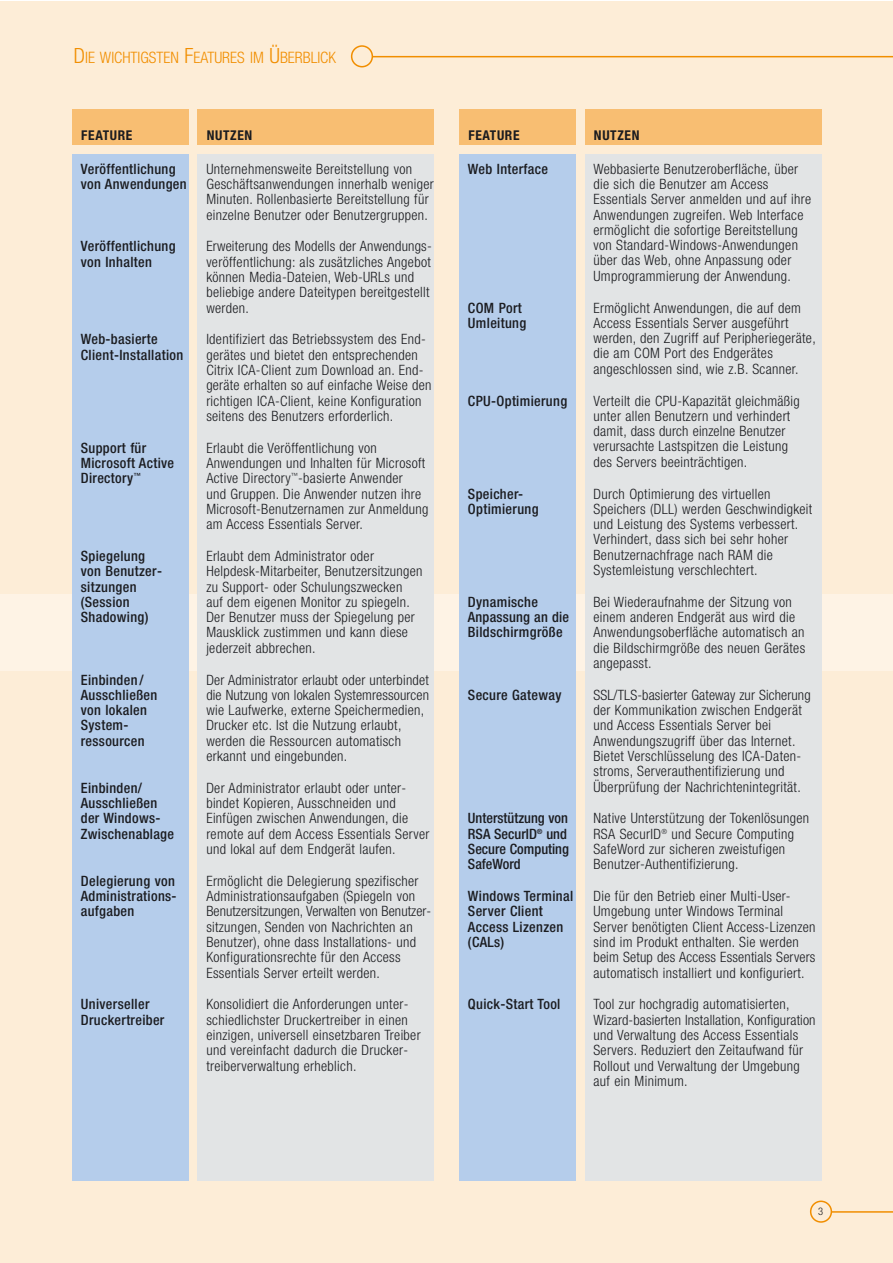
<style>
.page{position:relative;width:893px;height:1263px;background:#fff}
.page>*{position:absolute;margin:0;border:0;box-sizing:border-box;transform-origin:0 0}
.t1{font:300 condensed 15.75px "Helvetica Neue";color:#f18e00}
.t2{font:300 condensed 14.25px/15.3px "Helvetica Neue";letter-spacing:.025em;color:#1b1c20}
.t3{font:500 condensed 14.25px/15.3px "Helvetica Neue";letter-spacing:.025em;color:#1b1c20}
.t4{font:500 condensed 14.25px/15.3px "Helvetica Neue";color:#1b1c20}
.t5{font:700 condensed 13.5px "Helvetica Neue";letter-spacing:.05em;color:#1b1c20}
.t6{font:300 condensed 10.5px "Helvetica Neue";color:#1b1c20}
.s1{font-size:21px}
</style>
<div class="page">
<div style="left:0;top:2px;width:892px;height:1261px;background:#fdedd7"></div>
<div style="left:0;top:595px;width:892px;height:76px;background:#fef3e5"></div>
<svg style="left:809px;top:1201px;width:23px;height:22px"></svg>
<hr style="left:831px;top:1211px;width:61px;height:2px;background:#f18e00">
<div style="left:72px;top:154px;width:117px;height:1027px;background:#b5cdeb"></div>
<div style="left:198px;top:154px;width:236px;height:1027px;background:#e2e4e5"></div>
<div style="left:198px;top:110px;width:236px;height:36px;background:#f8be72"></div>
<div style="left:72px;top:110px;width:117px;height:36px;background:#f8be72"></div>
<div style="left:459px;top:154px;width:117px;height:1027px;background:#b5cdeb"></div>
<div style="left:585px;top:154px;width:236px;height:1027px;background:#e2e4e5"></div>
<div style="left:585px;top:110px;width:236px;height:36px;background:#f8be72"></div>
<div style="left:459px;top:110px;width:117px;height:36px;background:#f8be72"></div>
<hr style="left:362px;top:56px;width:530px;height:1px;background:#f18e00">
<svg style="left:351px;top:45px;width:22px;height:22px"></svg>
<p class="t1" style="left:74px;top:51px;width:264px"><span class="s1">D</span>IE WICHTIGSTEN <span class="s1">F</span>EATURES IM <span class="s1">Ü</span>BERBLICK</p>
<p class="t5" style="left:81px;top:130px;width:53px">FEATURE</p>
<p class="t5" style="left:207px;top:130px;width:47px">NUTZEN</p>
<p class="t3" style="left:81px;top:162px;width:107px">Veröffentlichung von Anwendungen</p>
<p class="t2" style="left:206px;top:162px;width:229px">Unternehmensweite Bereitstellung von Geschäftsanwendungen innerhalb weniger Minuten. Rollenbasierte Bereitstellung für einzelne Benutzer oder Benutzergruppen.</p>
<p class="t2" style="left:206px;top:240px;width:227px">Erweiterung des Modells der Anwendungs&shy;veröffentlichung: als zusätzliches Angebot können Media-Dateien, Web-URLs und beliebige andere Dateitypen bereitgestellt werden.</p>
<p class="t2" style="left:206px;top:333px;width:226px">Identifiziert das Betriebssystem des End&shy;gerätes und bietet den entsprechenden Citrix ICA-Client zum Download an. End&shy;geräte erhalten so auf einfache Weise den richtigen ICA-Client, keine Konfiguration seitens des Benutzers erforderlich.</p>
<p class="t2" style="left:206px;top:441px;width:224px">Erlaubt die Veröffentlichung von Anwendungen und Inhalten für Microsoft Active Directory<sup>™</sup>-basierte Anwender<br>und Gruppen. Die Anwender nutzen ihre Microsoft-Benutzernamen zur Anmeldung am Access Essentials Server.</p>
<p class="t2" style="left:206px;top:549px;width:218px">Erlaubt dem Administrator oder Helpdesk-Mitarbeiter, Benutzersitzungen zu Support- oder Schulungszwecken<br>auf dem eigenen Monitor zu spiegeln.<br>Der Benutzer muss der Spiegelung per Mausklick zustimmen und kann diese jederzeit abbrechen.</p>
<p class="t2" style="left:206px;top:673px;width:224px">Der Administrator erlaubt oder unterbindet die Nutzung von lokalen Systemressourcen wie Laufwerke, externe Speichermedien, Drucker etc. Ist die Nutzung erlaubt, werden die Ressourcen automatisch erkannt und eingebunden.</p>
<p class="t2" style="left:206px;top:781px;width:224px">Der Administrator erlaubt oder unter&shy;bindet Kopieren, Ausschneiden und Einfügen zwischen Anwendungen, die remote auf dem Access Essentials Server und lokal auf dem Endgerät laufen.</p>
<p class="t2" style="left:206px;top:874px;width:226px">Ermöglicht die Delegierung spezifischer Administrationsaufgaben (Spiegeln von Benutzersitzungen, Verwalten von Benutzer&shy;sitzungen, Senden von Nachrichten an Benutzer), ohne dass Installations- und Konfigurationsrechte für den Access Essentials Server erteilt werden.</p>
<p class="t2" style="left:206px;top:998px;width:216px">Konsolidiert die Anforderungen unter&shy;schiedlichster Druckertreiber in einen einzigen, universell einsetzbaren Treiber und vereinfacht dadurch die Drucker&shy;treiberverwaltung erheblich.</p>
<p class="t3" style="left:81px;top:240px;width:96px">Veröffentlichung von Inhalten</p>
<p class="t3" style="left:81px;top:333px;width:104px">Web-basierte<br>Client-Installation</p>
<p class="t3" style="left:81px;top:441px;width:95px">Support für<br>Microsoft Active<br>Directory<sup>™</sup></p>
<p class="t3" style="left:81px;top:549px;width:83px">Spiegelung von Benutzer&shy;sitzungen (Session<br>Shadowing)</p>
<p class="t3" style="left:81px;top:673px;width:78px">Einbinden/<br>Ausschließen von lokalen<br>System&shy;ressourcen</p>
<p class="t3" style="left:81px;top:781px;width:95px">Einbinden/<br>Ausschließen der Windows-<br>Zwischenablage</p>
<p class="t3" style="left:81px;top:874px;width:97px">Delegierung von<br>Administrations&shy;aufgaben</p>
<p class="t3" style="left:81px;top:998px;width:85px">Universeller<br>Druckertreiber</p>
<p class="t5" style="left:468px;top:130px;width:53px">FEATURE</p>
<p class="t5" style="left:594px;top:130px;width:47px">NUTZEN</p>
<p class="t3" style="left:468px;top:162px;width:82px">Web Interface</p>
<p class="t2" style="left:593px;top:162px;width:219px">Webbasierte Benutzeroberfläche, über die sich die Benutzer am Access Essentials Server anmelden und auf ihre Anwendungen zugreifen. Web Interface ermöglicht die sofortige Bereitstellung von Standard-Windows-Anwendungen über das Web, ohne Anpassung oder Umprogrammierung der Anwendung.</p>
<p class="t2" style="left:593px;top:301px;width:224px">Ermöglicht Anwendungen, die auf dem Access Essentials Server ausgeführt werden, den Zugriff auf Peripheriegeräte, die am COM Port des Endgerätes angeschlossen sind, wie z.B. Scanner.</p>
<p class="t2" style="left:593px;top:394px;width:208px">Verteilt die CPU-Kapazität gleichmäßig unter allen Benutzern und verhindert damit, dass durch einzelne Benutzer verursachte Lastspitzen die Leistung des Servers beeinträchtigen.</p>
<p class="t2" style="left:593px;top:487px;width:220px">Durch Optimierung des virtuellen Speichers (DLL) werden Geschwindigkeit und Leistung des Systems verbessert.<br>Verhindert, dass sich bei sehr hoher Benutzernachfrage nach RAM die Systemleistung verschlechtert.</p>
<p class="t2" style="left:593px;top:595px;width:213px">Bei Wiederaufnahme der Sitzung von einem anderen Endgerät aus wird die<br>Anwendungsoberfläche automatisch an die Bildschirmgröße des neuen Gerätes angepasst.</p>
<p class="t2" style="left:593px;top:688px;width:219px">SSL/TLS-basierter Gateway zur Sicherung der Kommunikation zwischen Endgerät und Access Essentials Server bei Anwendungszugriff über das Internet.<br>Bietet Verschlüsselung des ICA-Daten&shy;stroms, Serverauthentifizierung und Überprüfung der Nachrichtenintegrität.</p>
<p class="t2" style="left:593px;top:812px;width:217px">Native Unterstützung der Tokenlösungen RSA SecurID<sup>®</sup> und Secure Computing SafeWord zur sicheren zweistufigen Benutzer-Authentifizierung.</p>
<p class="t2" style="left:593px;top:890px;width:224px">Die für den Betrieb einer Multi-User-Umgebung unter Windows Terminal Server benötigten Client Access-Lizenzen sind im Produkt enthalten. Sie werden beim Setup des Access Essentials Servers automatisch installiert und konfiguriert.</p>
<p class="t2" style="left:593px;top:998px;width:223px">Tool zur hochgradig automatisierten, Wizard-basierten Installation, Konfiguration und Verwaltung des Access Essentials Servers. Reduziert den Zeitaufwand für Rollout und Verwaltung der Umgebung auf ein Minimum.</p>
<p class="t3" style="left:468px;top:301px;width:60px">COM Port<br>Umleitung</p>
<p class="t3" style="left:468px;top:394px;width:101px">CPU-Optimierung</p>
<p class="t3" style="left:468px;top:487px;width:72px">Speicher-<br>Optimierung</p>
<p class="t3" style="left:468px;top:595px;width:103px">Dynamische<br>Anpassung an die<br>Bildschirmgröße</p>
<p class="t3" style="left:468px;top:688px;width:95px">Secure Gateway</p>
<p class="t4" style="left:468px;top:812px;width:103px">Unterstützung von<br>RSA SecurID<sup>®</sup> und<br>Secure Computing<br>SafeWord</p>
<p class="t3" style="left:468px;top:890px;width:107px">Windows Terminal<br>Server Client<br>Access Lizenzen (CALs)</p>
<p class="t3" style="left:468px;top:998px;width:94px">Quick-Start Tool</p>
<p class="t6" style="left:818px;top:1207px;width:7px">3</p>
</div>
